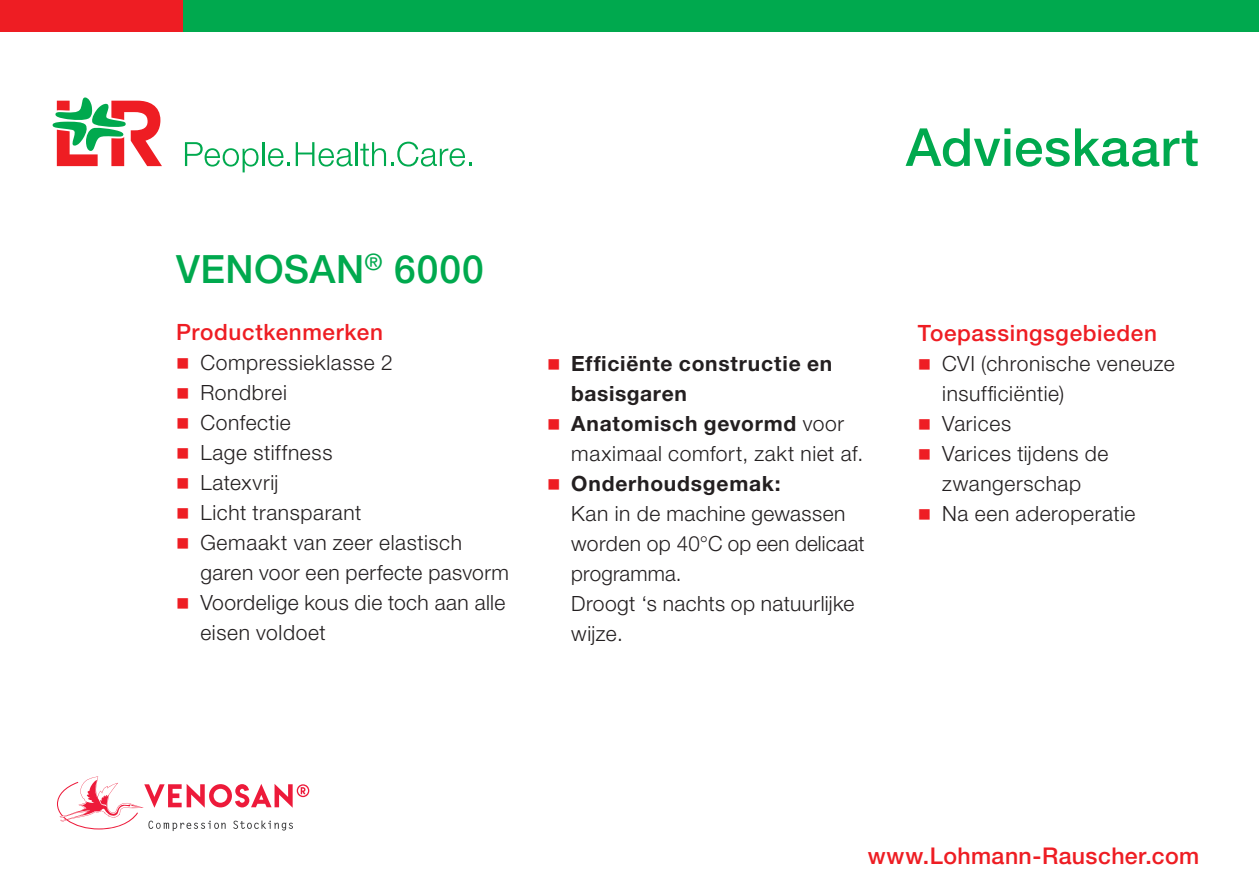
<style>
.page{position:relative;width:1259px;height:893px;background:#fff}
.page>*{position:absolute;margin:0;border:0;box-sizing:border-box;transform-origin:0 0}
.t1{font:500 52.5px "Helvetica Neue LT Pro";letter-spacing:.01em;color:#00a94e}
.t2{font:500 39px "Helvetica Neue LT Pro";letter-spacing:.01em;color:#00a94e}
.t3{font:500 23.1px "Helvetica Neue LT Pro";letter-spacing:.02em;color:#ee1d23}
.t4{font:500 22.5px "Helvetica Neue LT Pro";letter-spacing:.03em;color:#ee1d23}
.t5{font:300 21px/30px "Helvetica Neue LT Pro";letter-spacing:.025em;color:#231f20}
.t6{font:700 21px/30px "Helvetica Neue LT Pro";letter-spacing:.035em;color:#231f20}
.s1{color:#ee1d23}
.s2{font-weight:700}
</style>
<div class="page">
<svg style="left:52px;top:97px;width:110px;height:69px"></svg>
<svg style="left:185px;top:142px;width:73px;height:30px"></svg>
<hr style="left:262px;top:142px;width:2px;height:24px;background:#00a94e">
<svg style="left:268px;top:148px;width:22px;height:19px"></svg>
<svg style="left:296px;top:142px;width:56px;height:25px"></svg>
<hr style="left:355px;top:142px;width:2px;height:24px;background:#00a94e">
<svg style="left:360px;top:142px;width:112px;height:25px"></svg>
<div style="left:0;top:0;width:184px;height:31px;background:#ee1d23"></div>
<div style="left:184px;top:0;width:1075px;height:31px;background:#00a94e"></div>
<svg style="left:57px;top:776px;width:252px;height:55px"></svg>
<p class="t2" style="left:176px;top:246px;width:309px">VENOSAN<sup>®</sup> 6000</p>
<p class="t4" style="left:176px;top:319px;width:208px">Productkenmerken</p>
<p class="t5" style="left:176px;top:347px;width:218px"><span class="s1">■</span> Compressieklasse 2</p>
<p class="t5" style="left:176px;top:377px;width:112px"><span class="s1">■</span> Rondbrei</p>
<p class="t5" style="left:176px;top:407px;width:116px"><span class="s1">■</span> Confectie</p>
<p class="t5" style="left:176px;top:437px;width:158px"><span class="s1">■</span> Lage stiffness</p>
<p class="t5" style="left:176px;top:467px;width:104px"><span class="s1">■</span> Latexvrij</p>
<p class="t5" style="left:176px;top:497px;width:187px"><span class="s1">■</span> Licht transparant</p>
<p class="t5" style="left:200px;top:527px;width:310px;text-indent:-24px"><span class="s1">■</span> Gemaakt van zeer elastisch garen voor een perfecte pasvorm</p>
<p class="t5" style="left:200px;top:587px;width:307px;text-indent:-24px"><span class="s1">■</span> Voordelige kous die toch aan alle eisen voldoet</p>
<p class="t6" style="left:571px;top:348px;width:262px;text-indent:-24px"><span class="s1">■</span> Efficiënte constructie en basisgaren</p>
<p class="t5" style="left:571px;top:408px;width:293px;text-indent:-24px"><span class="s1">■</span> <span class="s2">Anatomisch gevormd</span> voor maximaal comfort, zakt niet af.</p>
<p class="t5" style="left:571px;top:468px;width:295px;text-indent:-24px"><span class="s1">■</span> <span class="s2">Onderhoudsgemak:<br></span>Kan in de machine gewassen worden op 40°C op een delicaat programma.<br>Droogt ‘s nachts op natuurlijke wijze.</p>
<p class="t1" style="left:906px;top:116px;width:294px">Advieskaart</p>
<p class="t4" style="left:918px;top:319px;width:240px">Toepassingsgebieden</p>
<p class="t5" style="left:942px;top:348px;width:234px;text-indent:-24px"><span class="s1">■</span> CVI (chronische veneuze insufficiëntie)</p>
<p class="t5" style="left:918px;top:408px;width:95px"><span class="s1">■</span> Varices</p>
<p class="t5" style="left:918px;top:438px;width:192px;text-align:center"><span class="s1">■</span> Varices tijdens de zwangerschap</p>
<p class="t5" style="left:918px;top:498px;width:219px"><span class="s1">■</span> Na een aderoperatie</p>
<p class="t3" style="left:867px;top:842px;width:333px">www.Lohmann-Rauscher.com</p>
</div>
